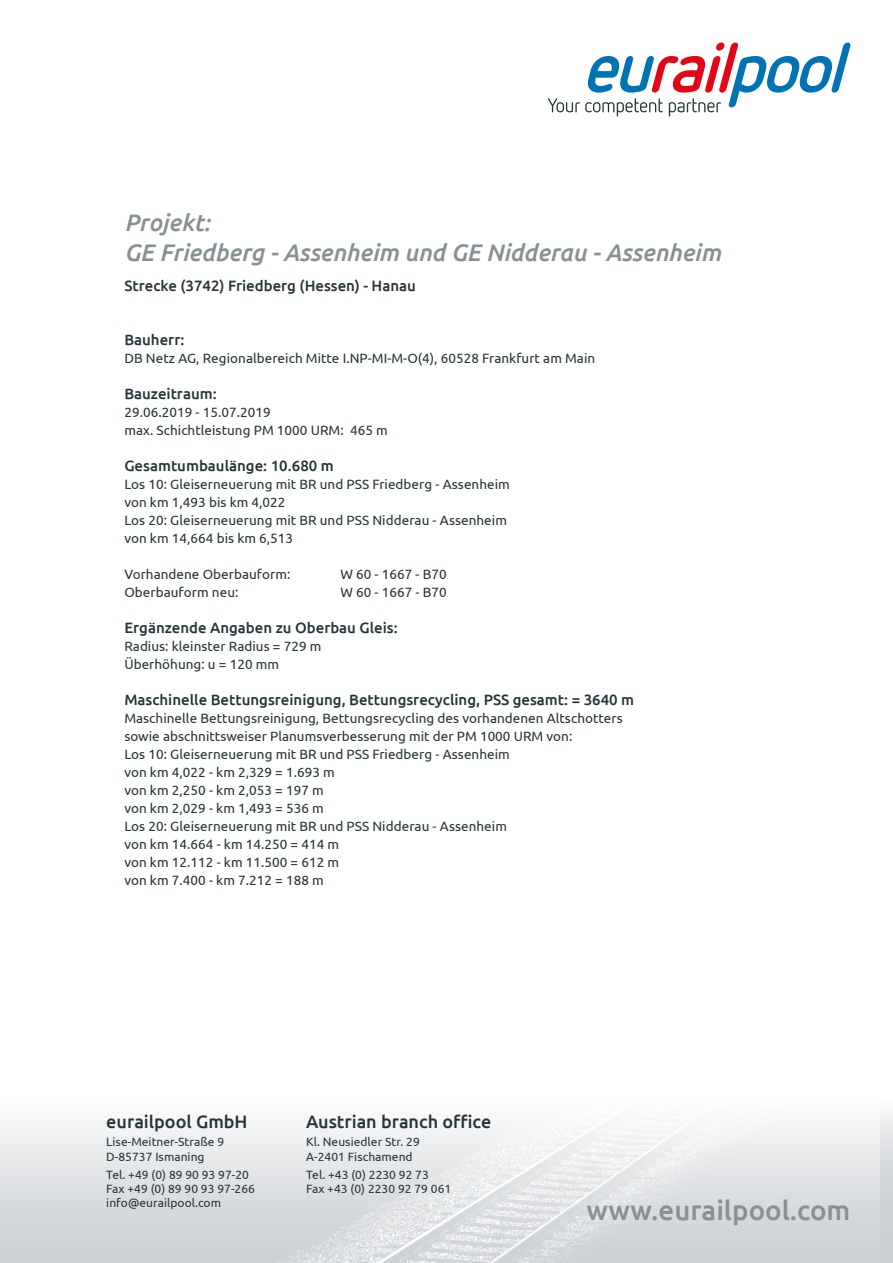
<style>
.page{position:relative;width:893px;height:1263px;background:#fff}
.page>*{position:absolute;margin:0;border:0;box-sizing:border-box;transform-origin:0 0}
.t1{font:500 27.6px "Ubuntu";color:#869095}
.t2{font:italic 500 24px/30px "Ubuntu";color:#869095}
.t3{font:500 18px "Ubuntu";color:#25353a}
.t4{font:500 15px "Ubuntu";color:#25353a}
.t5{font:13.5px/18px "Ubuntu";letter-spacing:.005em;color:#25353a}
.t6{font:12px/14.4px "Ubuntu";letter-spacing:.005em;color:#25353a}
</style>
<div class="page">
<img style="left:0;top:1124px;width:880px;height:139px">
<svg style="left:548px;top:43px;width:303px;height:74px"></svg>
<h2 class="t2" style="left:124px;top:207px;width:598px">Projekt:<br>GE Friedberg - Assenheim und GE Nidderau - Assenheim</h2>
<p class="t4" style="left:124px;top:276px;width:293px">Strecke (3742) Friedberg (Hessen) - Hanau</p>
<p class="t4" style="left:124px;top:330px;width:61px">Bauherr:</p>
<p class="t5" style="left:124px;top:349px;width:472px">DB Netz AG, Regionalbereich Mitte I.NP-MI-M-O(4), 60528 Frankfurt am Main</p>
<p class="t4" style="left:124px;top:384px;width:94px">Bauzeitraum:</p>
<p class="t5" style="left:124px;top:403px;width:265px">29.06.2019 - 15.07.2019<br>max. Schichtleistung PM 1000 URM: 465 m</p>
<p class="t4" style="left:124px;top:456px;width:211px">Gesamtumbaulänge: 10.680 m</p>
<p class="t5" style="left:124px;top:475px;width:387px">Los 10: Gleiserneuerung mit BR und PSS Friedberg - Assenheim von km 1,493 bis km 4,022<br>Los 20: Gleiserneuerung mit BR und PSS Nidderau - Assenheim von km 14,664 bis km 6,513</p>
<p class="t5" style="left:124px;top:565px;width:168px">Vorhandene Oberbauform:</p>
<p class="t5" style="left:340px;top:565px;width:108px">W 60 - 1667 - B70</p>
<p class="t5" style="left:124px;top:583px;width:116px">Oberbauform neu:</p>
<p class="t5" style="left:340px;top:583px;width:108px">W 60 - 1667 - B70</p>
<p class="t4" style="left:124px;top:618px;width:275px">Ergänzende Angaben zu Oberbau Gleis:</p>
<p class="t5" style="left:124px;top:637px;width:199px">Radius: kleinster Radius = 729 m<br>Überhöhung: u = 120 mm</p>
<p class="t4" style="left:124px;top:690px;width:511px">Maschinelle Bettungsreinigung, Bettungsrecycling, PSS gesamt: = 3640 m</p>
<p class="t5" style="left:124px;top:709px;width:500px">Maschinelle Bettungsreinigung, Bettungsrecycling des vorhandenen Altschotters sowie abschnittsweiser Planumsverbesserung mit der PM 1000 URM von:<br>Los 10: Gleiserneuerung mit BR und PSS Friedberg - Assenheim<br>von km 4,022 - km 2,329 = 1.693 m<br>von km 2,250 - km 2,053 = 197 m<br>von km 2,029 - km 1,493 = 536 m<br>Los 20: Gleiserneuerung mit BR und PSS Nidderau - Assenheim<br>von km 14.664 - km 14.250 = 414 m<br>von km 12.112 - km 11.500 = 612 m<br>von km 7.400 - km 7.212 = 188 m</p>
<h3 class="t3" style="left:106px;top:1110px;width:143px">eurailpool GmbH</h3>
<p class="t6" style="left:106px;top:1134px;width:119px">Lise-Meitner-Straße 9<br>D-85737 Ismaning</p>
<p class="t6" style="left:106px;top:1167px;width:150px">Tel. +49 (0) 89 90 93 97-20<br>Fax +49 (0) 89 90 93 97-266 info@eurailpool.com</p>
<h3 class="t3" style="left:306px;top:1110px;width:187px">Austrian branch office</h3>
<p class="t6" style="left:306px;top:1134px;width:115px">Kl. Neusiedler Str. 29<br>A-2401 Fischamend</p>
<p class="t6" style="left:306px;top:1167px;width:147px">Tel. +43 (0) 2230 92 73<br>Fax +43 (0) 2230 92 79 061</p>
<h1 class="t1" style="left:586px;top:1193px;width:265px">www.eurailpool.com</h1>
</div>
